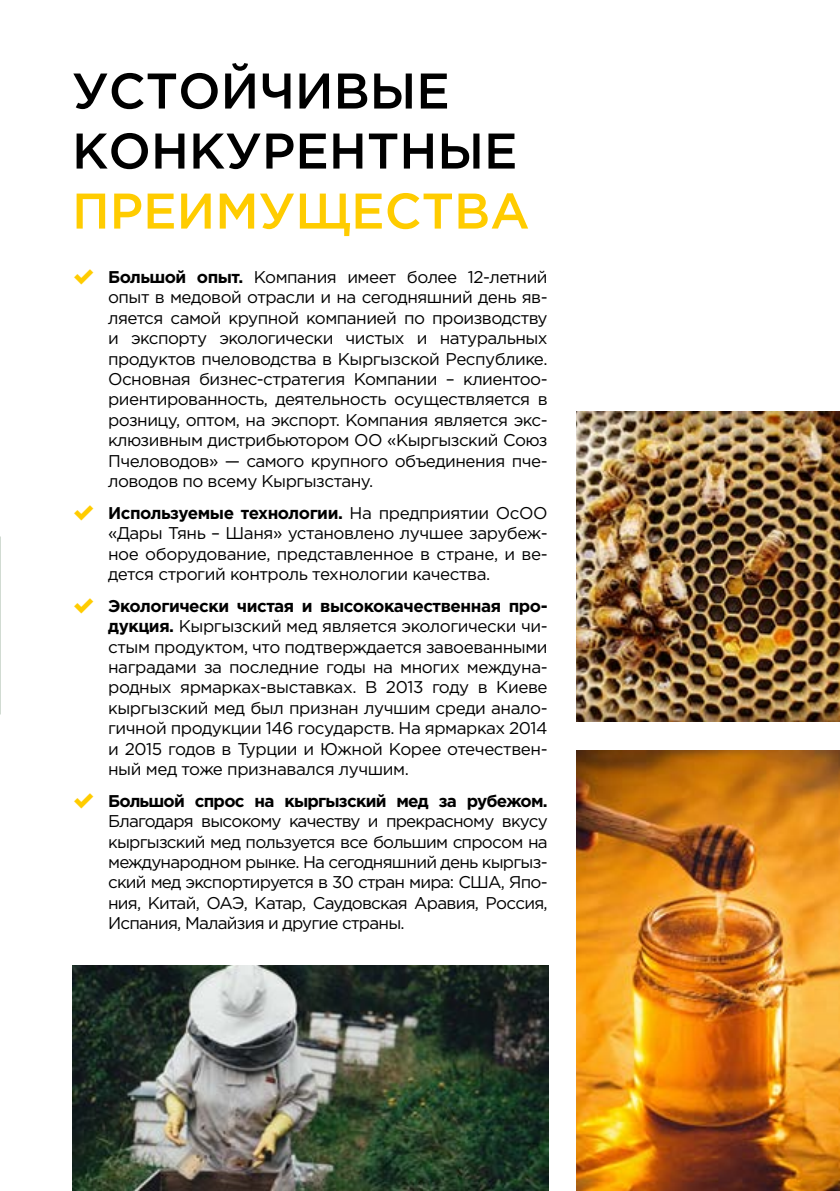
<style>
.page{position:relative;width:840px;height:1191px;background:#fff}
.page>*{position:absolute;margin:0;border:0;box-sizing:border-box;transform-origin:0 0}
.t1{font:500 50px/60px "Gotham Pro";color:#000}
.t2{font:500 50px "Gotham Pro";color:#fc0}
.t3{font:17px/20.4px "Gotham Pro";letter-spacing:-.03em;color:#000;text-align:justify}
.t4{font:700 17px "Gotham Pro";letter-spacing:-.045em;color:#000}
.s1{font-weight:700}
</style>
<div class="page">
<img style="left:576px;top:411px;width:263px;height:310px">
<img style="left:576px;top:750px;width:263px;height:441px">
<img style="left:72px;top:965px;width:476px;height:226px">
<h1 class="t1" style="left:72px;top:60px;width:446px">УСТОЙЧИВЫЕ<br>КОНКУРЕНТНЫЕ</h1>
<h1 class="t2" style="left:72px;top:182px;width:459px">ПРЕИМУЩЕСТВА</h1>
<p class="t3" style="left:108px;top:267px;width:441px"><span class="s1">Большой опыт.</span> Компания имеет более 12-летний опыт в медовой отрасли и на сегодняшний день яв&shy;ляется самой крупной компанией по производству и экспорту экологически чистых и натуральных продуктов пчеловодства в Кыргызской Республике.<br>Основная бизнес-стратегия Компании – клиентоо&shy;риентированность, деятельность осуществляется в розницу, оптом, на экспорт. Компания является экс&shy;клюзивным дистрибьютором ОО «Кыргызский Союз Пчеловодов» — самого крупного объединения пче&shy;ловодов по всему Кыргызстану.</p>
<p class="t3" style="left:108px;top:502px;width:441px"><span class="s1">Используемые технологии.</span> На предприятии ОсОО «Дары Тянь – Шаня» установлено лучшее зарубеж&shy;ное оборудование, представленное в стране, и ве&shy;дется строгий контроль технологии качества.</p>
<p class="t3" style="left:108px;top:595px;width:441px"><span class="s1">Экологически чистая и высококачественная про&shy;дукция.</span> Кыргызский мед является экологически чи&shy;стым продуктом, что подтверждается завоеванными наградами за последние годы на многих междуна&shy;родных ярмарках-выставках. В 2013 году в Киеве кыргызский мед был признан лучшим среди анало&shy;гичной продукции 146 государств. На ярмарках 2014 и 2015 годов в Турции и Южной Корее отечествен&shy;ный мед тоже признавался лучшим.</p>
<p class="t4" style="left:108px;top:791px;width:441px">Большой спрос на кыргызский мед за рубежом.</p>
<p class="t3" style="left:108px;top:811px;width:441px">Благодаря высокому качеству и прекрасному вкусу кыргызский мед пользуется все большим спросом на международном рынке. На сегодняшний день кыргыз&shy;ский мед экспортируется в 30 стран мира: США, Япо&shy;ния, Китай, ОАЭ, Катар, Саудовская Аравия, Россия, Испания, Малайзия и другие страны.</p>
</div>
